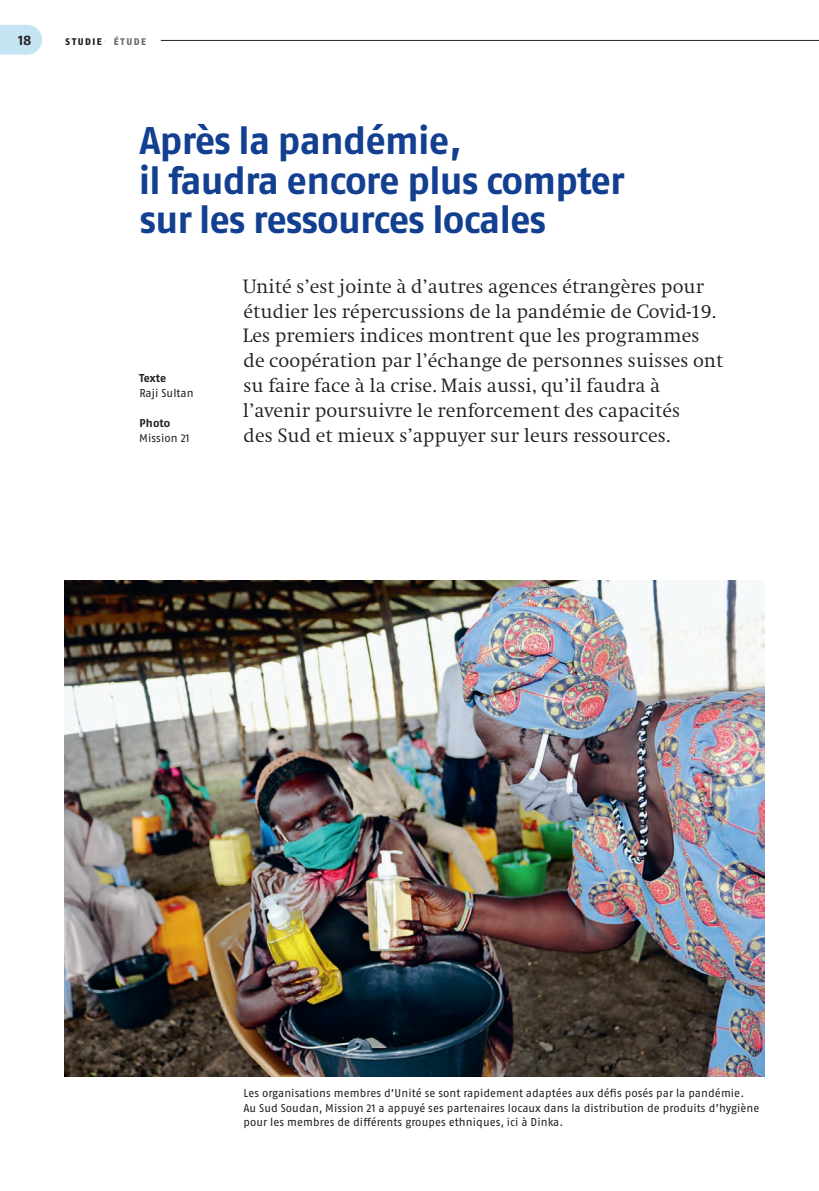
<style>
.page{position:relative;width:819px;height:1191px;background:#fff}
.page>*{position:absolute;margin:0;border:0;box-sizing:border-box;transform-origin:0 0}
.t1{font:700 38.5px/39.7px "Fago OT";letter-spacing:-.02em;color:#123f90}
.t2{font:300 20.12px/24.8px "Swift";color:#231f20}
.t3{font:700 14px "Fago OT";color:#231f20}
.t4{font:11.38px/14.9px "Fago OT";letter-spacing:.01em;color:#231f20}
.t5{font:700 11.38px "Fago OT";color:#231f20}
.t6{font:800 9.62px "Fago OT";letter-spacing:.145em;color:#231f20}
.t7{font:800 9.62px "Fago OT";letter-spacing:.155em;color:#6c6d70}
</style>
<div class="page">
<svg style="left:0;top:25px;width:42px;height:30px"></svg>
<img style="left:64px;top:580px;width:700px;height:496px">
<hr style="left:104px;top:40px;width:715px;height:1px;background:#231f20">
<div style="left:104px;top:37px;width:57px;height:10px;background:#fff"></div>
<p class="t3" style="left:18px;top:31px;width:15px">18</p>
<p class="t6" style="left:66px;top:36px;width:38px">STUDIE</p>
<p class="t7" style="left:114px;top:36px;width:34px">ÉTUDE</p>
<h1 class="t1" style="left:139px;top:120px;width:487px">Après la pandémie,<br>il faudra encore plus compter sur les ressources locales</h1>
<p class="t5" style="left:139px;top:371px;width:28px">Texte</p>
<p class="t4" style="left:139px;top:385px;width:56px">Raji Sultan</p>
<p class="t5" style="left:140px;top:416px;width:32px">Photo</p>
<p class="t4" style="left:139px;top:430px;width:52px">Mission 21</p>
<p class="t2" style="left:243px;top:274px;width:482px">Unité s’est jointe à d’autres agences étrangères pour étudier les répercussions de la pandémie de Covid-19.<br>Les premiers indices montrent que les programmes de coopération par l’échange de personnes suisses ont su faire face à la crise. Mais aussi, qu’il faudra à l’avenir poursuivre le renforcement des capacités<br>des Sud et mieux s’appuyer sur leurs ressources.</p>
<p class="t4" style="left:243px;top:1085px;width:517px">Les organisations membres d’Unité se sont rapidement adaptées aux défis posés par la pandémie.<br>Au Sud Soudan, Mission 21 a appuyé ses partenaires locaux dans la distribution de produits d’hygiène pour les membres de différents groupes ethniques, ici à Dinka.</p>
</div>
